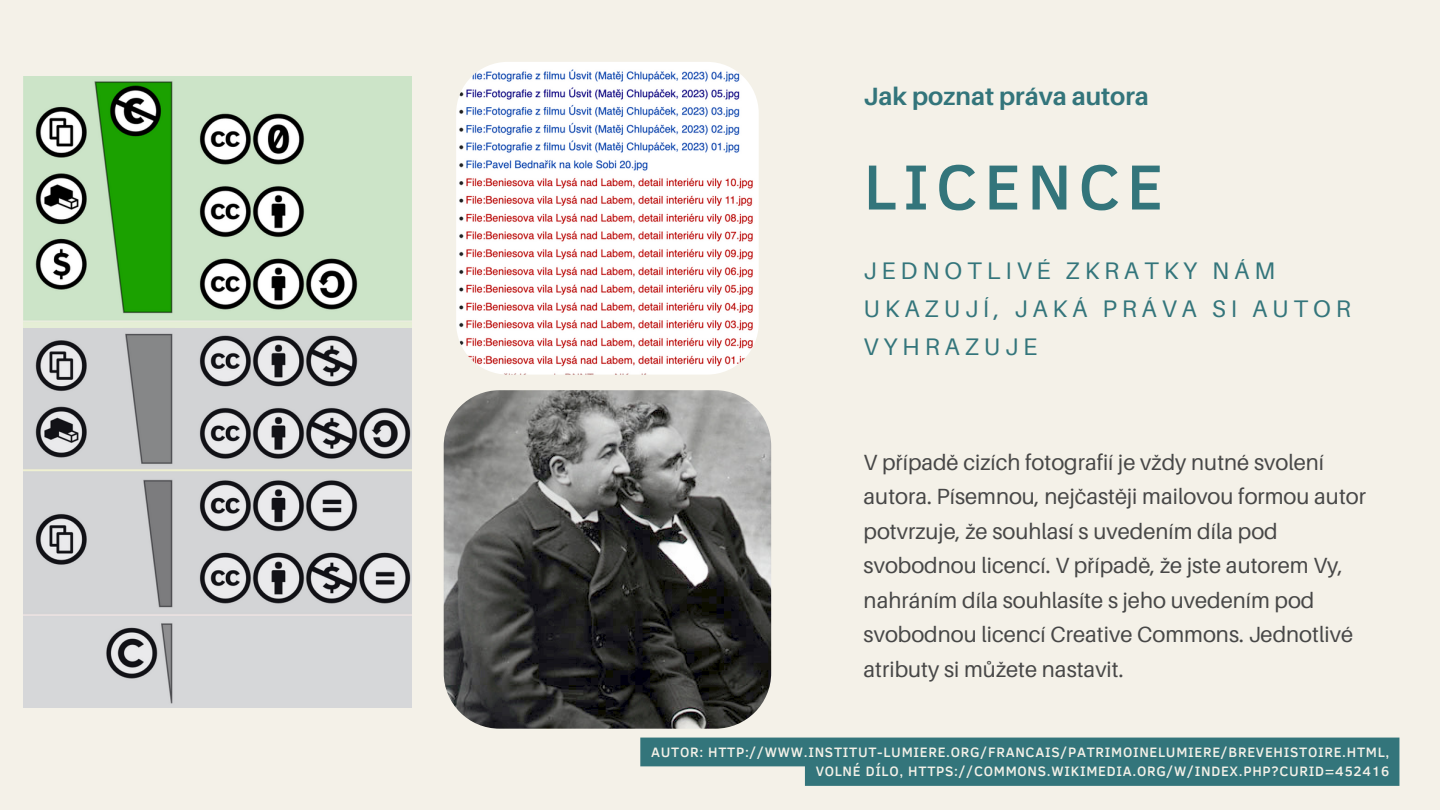
<style>
.page{position:relative;width:1440px;height:810px;background:#f4f1e8}
.page>*{position:absolute;margin:0;border:0;box-sizing:border-box;transform-origin:0 0}
.t1{font:500 65px "Clear Sans";letter-spacing:.1em;color:#33757b}
.t2{font:700 25px "Aileron";color:#33757b}
.t3{font:24px/38.2px "Aileron";letter-spacing:.205em;color:#33757b}
.t4{font:22px/34.5px "Aileron";color:#474747}
.t5{font:500 14px/19.5px "Clear Sans";letter-spacing:.05em;color:#f4f1e8;text-align:right}
</style>
<div class="page">
<img style="left:444px;top:390px;width:327px;height:339px;border-radius:56px">
<img style="left:456px;top:62px;width:303px;height:313px;border-radius:52px">
<img style="left:23px;top:77px;width:388px;height:251px">
<svg style="left:640px;top:738px;width:759px;height:48px;background:#448084"></svg>
<img style="left:23px;top:328px;width:388px;height:380px">
<p class="t2" style="left:864px;top:80px;width:287px">Jak poznat práva autora</p>
<h1 class="t1" style="left:864px;top:140px;width:301px">LICENCE</h1>
<p class="t3" style="left:864px;top:251px;width:488px">JEDNOTLIVÉ ZKRATKY NÁM<br>UKAZUJÍ, JAKÁ PRÁVA SI AUTOR<br>VYHRAZUJE</p>
<p class="t4" style="left:864px;top:444px;width:504px">V případě cizích fotografií je vždy nutné svolení autora. Písemnou, nejčastěji mailovou formou autor potvrzuje, že souhlasí s uvedením díla pod svobodnou licencí. V případě, že jste autorem Vy, nahráním díla souhlasíte s jeho uvedením pod svobodnou licencí Creative Commons. Jednotlivé atributy si můžete nastavit.</p>
<p class="t5" style="left:651px;top:741px;width:740px">AUTOR: HTTP://WWW.INSTITUT-LUMIERE.ORG/FRANCAIS/PATRIMOINELUMIERE/BREVEHISTOIRE.HTML,<br>VOLNÉ DÍLO, HTTPS://COMMONS.WIKIMEDIA.ORG/W/INDEX.PHP?CURID=452416</p>
</div>
